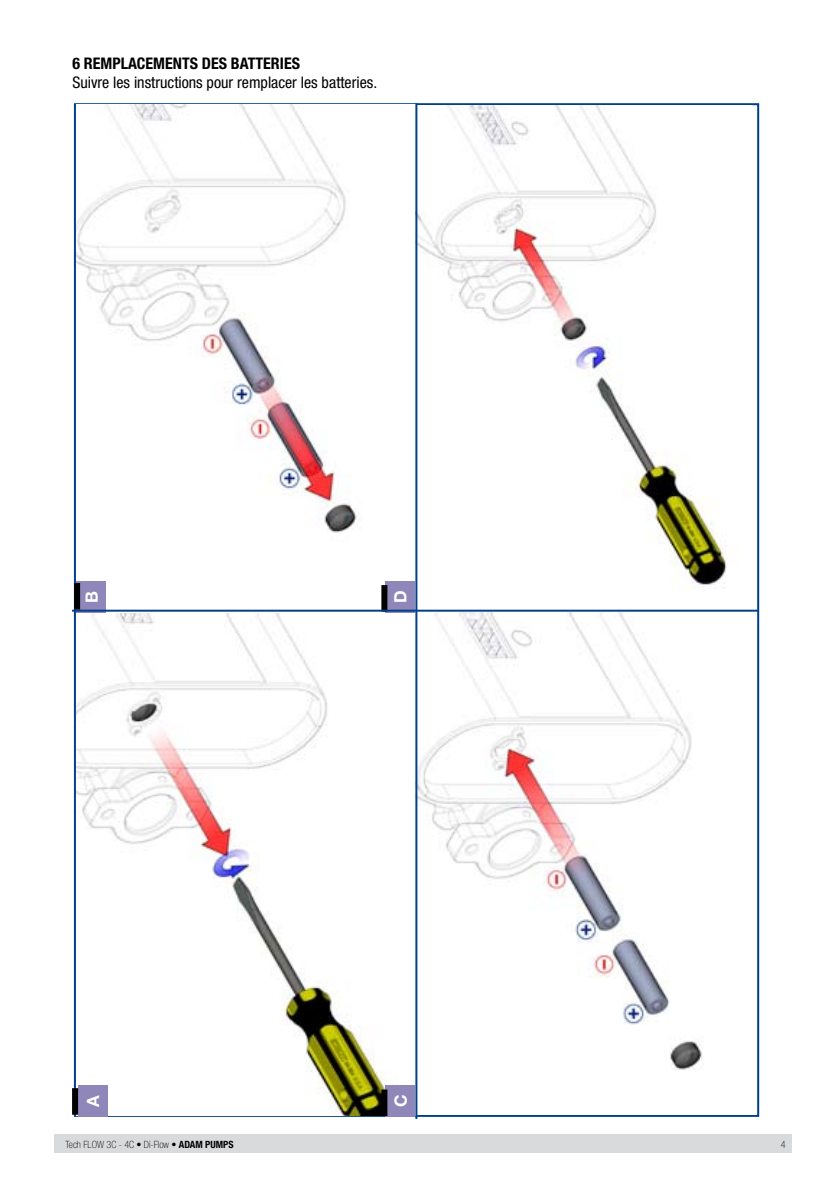
<style>
.page{position:relative;width:840px;height:1191px;background:#fff}
.page>*{position:absolute;margin:0;border:0;box-sizing:border-box;transform-origin:0 0}
.t1{font:700 17px "Helvetica Neue";color:#fff}
.t2{font:condensed 16px "Helvetica Neue";color:#000}
.t3{font:700 condensed 16px "Helvetica Neue";color:#000}
.t4{font:100 condensed 10px "Helvetica Neue";color:#000}
.s1{font-weight:700}
</style>
<div class="page">
<div style="left:54px;top:1134px;width:737px;height:19px;background:#d8dadc"></div>
<img style="left:77px;top:614px;width:309px;height:501px">
<img style="left:77px;top:105px;width:650px;height:504px">
<img style="left:417px;top:612px;width:286px;height:502px">
<div style="left:78px;top:1085px;width:29px;height:31px;background:#8f87b9"></div>
<div style="left:72px;top:1088px;width:6px;height:26px;background:#000"></div>
<div style="left:76px;top:581px;width:30px;height:31px;background:#8f87b9"></div>
<div style="left:74px;top:583px;width:6px;height:26px;background:#000"></div>
<div style="left:385px;top:1085px;width:30px;height:31px;background:#8f87b9"></div>
<div style="left:381px;top:1089px;width:6px;height:27px;background:#000"></div>
<div style="left:385px;top:581px;width:29px;height:31px;background:#8f87b9"></div>
<div style="left:381px;top:585px;width:6px;height:26px;background:#000"></div>
<hr style="left:72px;top:609px;width:685px;height:2px;background:#00418b">
<hr style="left:415px;top:103px;width:2px;height:1016px;background:#00418b">
<p class="t3" style="left:72px;top:54px;width:229px">6 REMPLACEMENTS DES BATTERIES</p>
<p class="t2" style="left:72px;top:73px;width:306px">Suivre les instructions pour remplacer les batteries.</p>
<p class="t1" style="left:81px;top:602px;width:13px;rotate:-90deg">B</p>
<p class="t1" style="left:83px;top:1106px;width:13px;rotate:-90deg">A</p>
<p class="t1" style="left:390px;top:603px;width:14px;rotate:-90deg">D</p>
<p class="t1" style="left:390px;top:1107px;width:14px;rotate:-90deg">C</p>
<p class="t4" style="left:65px;top:1138px;width:169px">Tech FLOW 3C - 4C • Di-Flow • <span class="s1">ADAM PUMPS</span></p>
<p class="t4" style="left:780px;top:1138px;width:6px">4</p>
</div>
